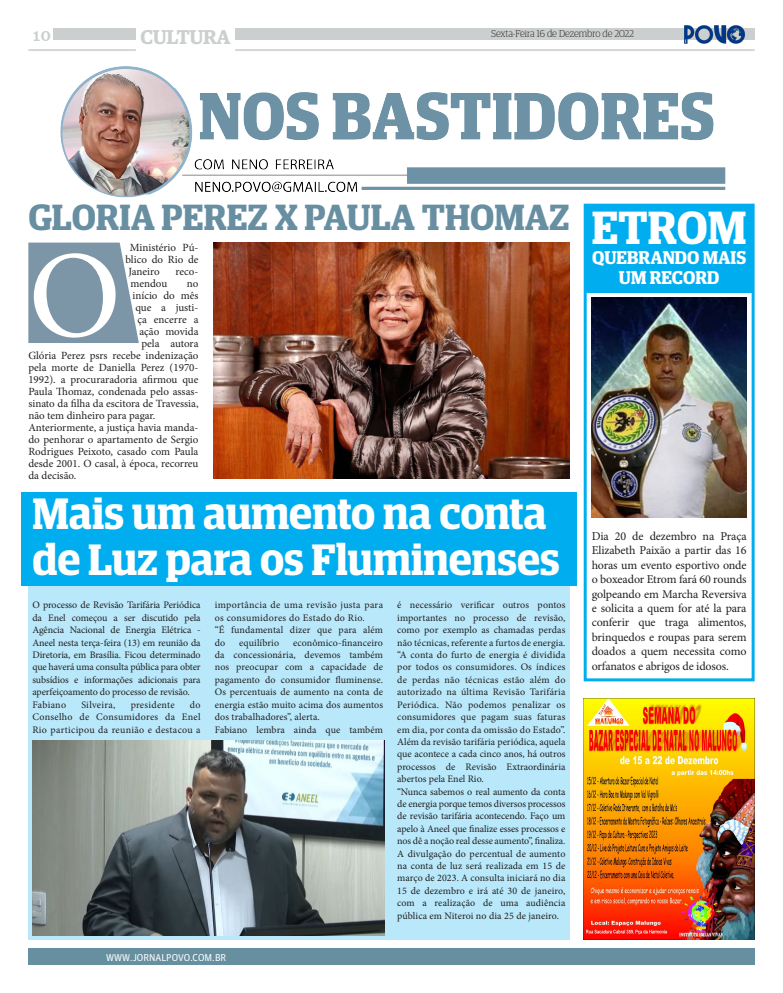
<style>
.page{position:relative;width:783px;height:993px;background:#fff}
.page>*{position:absolute;margin:0;border:0;box-sizing:border-box;transform-origin:0 0}
.t1{font:124px "Minion Pro";color:#fff}
.t2{font:600 46.7px "Guardian Egyptian Display";color:#fff}
.t3{font:600 44px/46px "Guardian Egyptian Display";color:#fff}
.t4{font:600 36.5px "Guardian Egyptian Display";color:#678fa1}
.t5{font:600 20px "Guardian Egyptian";letter-spacing:-.02em;color:#cccfcf}
.t6{font:600 18.6px/20.7px "Guardian Egyptian Display";color:#fff;text-align:center}
.t7{font:16px "Clarendon BT";color:#cccfcf}
.t8{font:12px/14.4px "Minion Pro";letter-spacing:-.01em;color:#231f20;text-align:justify}
.t9{font:11px/12px "Minion Pro";color:#231f20;text-align:justify}
.t10{font:10px/12.4px "Minion Pro";letter-spacing:.01em;color:#231f20;text-align:justify}
.t11{font:10px/12.4px "Minion Pro";letter-spacing:.03em;color:#231f20}
.t12{font:300 10px "Guardian Egyptian Display";color:#231f20}
.t13{font:10px "Guardian Agate Sans G1 D Regular";color:#fff}
</style>
<div class="page">
<div style="left:28px;top:947px;width:726px;height:17px;background:#668fa0"></div>
<div style="left:235px;top:28px;width:519px;height:12px;background:#cccfcf"></div>
<div style="left:54px;top:28px;width:82px;height:12px;background:#cccfcf"></div>
<hr style="left:28px;top:49px;width:108px;height:2px;background:#cccfcf">
<hr style="left:235px;top:49px;width:519px;height:2px;background:#cccfcf">
<div style="left:28px;top:582px;width:541px;height:357px;background:#b8e8fa"></div>
<div style="left:21px;top:492px;width:555px;height:93px;background:#00aeef"></div>
<div style="left:585px;top:205px;width:167px;height:87px;background:#00aeef"></div>
<img style="left:60px;top:66px;width:666px;height:132px">
<svg style="left:28px;top:242px;width:111px;height:101px;background:#88a0af"></svg>
<div style="left:583px;top:203px;width:171px;height:478px;border:3px solid #00aeef"></div>
<img style="left:213px;top:242px;width:356px;height:236px">
<img style="left:591px;top:297px;width:155px;height:220px">
<img style="left:32px;top:740px;width:352px;height:195px">
<img style="left:583px;top:698px;width:171px;height:241px">
<img style="left:684px;top:25px;width:61px;height:19px">
<h3 class="t7" style="left:31px;top:25px;width:21px">10</h3>
<p class="t12" style="left:491px;top:28px;width:144px">Sexta-Feira 16 de Dezembro de 2022</p>
<h3 class="t5" style="left:140px;top:22px;width:92px">CULTURA</h3>
<p class="t4" style="left:28px;top:197px;width:542px">GLORIA PEREZ X PAULA THOMAZ</p>
<p class="t9" style="left:125px;top:241px;width:75px;text-indent:4px">Ministério Pú&shy;blico do Rio de Janeiro</p>
<p class="t1" style="left:28px;top:213px;width:94px">O</p>
<p class="t9" style="left:176px;top:265px;width:24px">reco-</p>
<p class="t9" style="left:130px;top:277px;width:38px">mendou</p>
<p class="t9" style="left:187px;top:277px;width:13px">no</p>
<p class="t9" style="left:132px;top:289px;width:67px">início do mês</p>
<p class="t9" style="left:135px;top:301px;width:65px">que a justi-</p>
<p class="t9" style="left:137px;top:313px;width:63px">ça encerre a</p>
<p class="t9" style="left:139px;top:325px;width:61px">ação movida</p>
<p class="t9" style="left:141px;top:337px;width:59px">pela autora</p>
<p class="t9" style="left:28px;top:349px;width:172px">Glória Perez psrs recebe indenização</p>
<p class="t9" style="left:28px;top:361px;width:172px">pela morte de Daniella Perez (1970-</p>
<p class="t9" style="left:28px;top:373px;width:172px">1992). a procuraradoria afirmou que</p>
<p class="t9" style="left:28px;top:385px;width:172px">Paula Thomaz, condenada pelo assas-</p>
<p class="t9" style="left:28px;top:397px;width:172px">sinato da filha da escitora de Travessia,</p>
<p class="t9" style="left:28px;top:409px;width:129px">não tem dinheiro para pagar.</p>
<p class="t9" style="left:28px;top:421px;width:172px">Anteriormente, a justiça havia manda&shy;do penhorar o apartamento de Sergio Rodrigues Peixoto, casado com Paula desde 2001. O casal, à época, recorreu da decisão.</p>
<p class="t3" style="left:32px;top:490px;width:528px">Mais um aumento na conta de Luz para os Fluminenses</p>
<p class="t10" style="left:32px;top:599px;width:170px">O processo de Revisão Tarifária Periódica da Enel começou a ser discutido pela Agência Nacional de Energia Elétrica - Aneel nesta terça-feira (13) em reunião da Diretoria, em Brasília. Ficou determinado que haverá uma consulta pública para obter subsídios e informações adicionais para aperfeiçoamento do processo de revisão.</p>
<p class="t10" style="left:32px;top:698px;width:35px">Fabiano</p>
<p class="t11" style="left:81px;top:698px;width:36px">Silveira,</p>
<p class="t11" style="left:131px;top:698px;width:46px">presidente</p>
<p class="t11" style="left:215px;top:599px;width:170px">importância de uma revisão justa para os consumidores do Estado do Rio.</p>
<p class="t10" style="left:215px;top:623px;width:170px">“É fundamental dizer que para além do</p>
<p class="t10" style="left:397px;top:599px;width:170px">é necessário verificar outros pontos importantes no processo de revisão, como por exemplo as chamadas perdas não técnicas, referente a furtos de energia.</p>
<p class="t10" style="left:397px;top:648px;width:170px">“A conta do furto de energia é dividida por todos os consumidores. Os índices de perdas não técnicas estão além do autorizado na última Revisão Tarifária Periódica. Não podemos penalizar os consumidores que pagam suas faturas em dia, por conta da omissão do Estado”.</p>
<p class="t10" style="left:397px;top:735px;width:170px">Além da revisão tarifária periódica, aquela que acontece a cada cinco anos, há outros processos de Revisão Extraordinária abertos pela Enel Rio.</p>
<p class="t10" style="left:397px;top:785px;width:170px">“Nunca sabemos o real aumento da conta de energia porque temos diversos processos de revisão tarifária acontecendo. Faço um apelo à Aneel que finalize esses processos e nos dê a noção real desse aumento”, finaliza.</p>
<p class="t10" style="left:397px;top:847px;width:170px">A divulgação do percentual de aumento na conta de luz será realizada em 15 de março de 2023. A consulta iniciará no dia 15 de dezembro e irá até 30 de janeiro, com a realização de uma audiência pública em Niteroi no dia 25 de janeiro.</p>
<p class="t10" style="left:215px;top:636px;width:170px;text-indent:78px">econômico-financeiro da concessionária, devemos também nos preocupar com a capacidade de pagamento do consumidor fluminense.<br>Os percentuais de aumento na conta de energia estão muito acima dos aumentos dos trabalhadores”, alerta.</p>
<p class="t10" style="left:215px;top:723px;width:170px">Fabiano lembra ainda que também</p>
<p class="t10" style="left:239px;top:636px;width:41px">equilíbrio</p>
<p class="t10" style="left:32px;top:698px;width:170px;text-indent:157px">do Conselho de Consumidores da Enel Rio participou da reunião e destacou a</p>
<p class="t13" style="left:106px;top:949px;width:122px">WWW.JORNALPOVO.COM.BR</p>
<p class="t2" style="left:591px;top:201px;width:156px">ETROM</p>
<p class="t6" style="left:592px;top:246px;width:156px">QUEBRANDO MAIS<br>UM RECORD</p>
<p class="t8" style="left:591px;top:529px;width:156px">Dia 20 de dezembro na Praça Elizabeth Paixão a partir das 16 horas um evento esportivo onde o boxeador Etrom fará 60 rounds golpeando em Marcha Reversiva e solicita a quem for até la para conferir que traga alimentos, brinquedos e roupas para serem doados a quem necessita como orfanatos e abrigos de idosos.</p>
</div>
